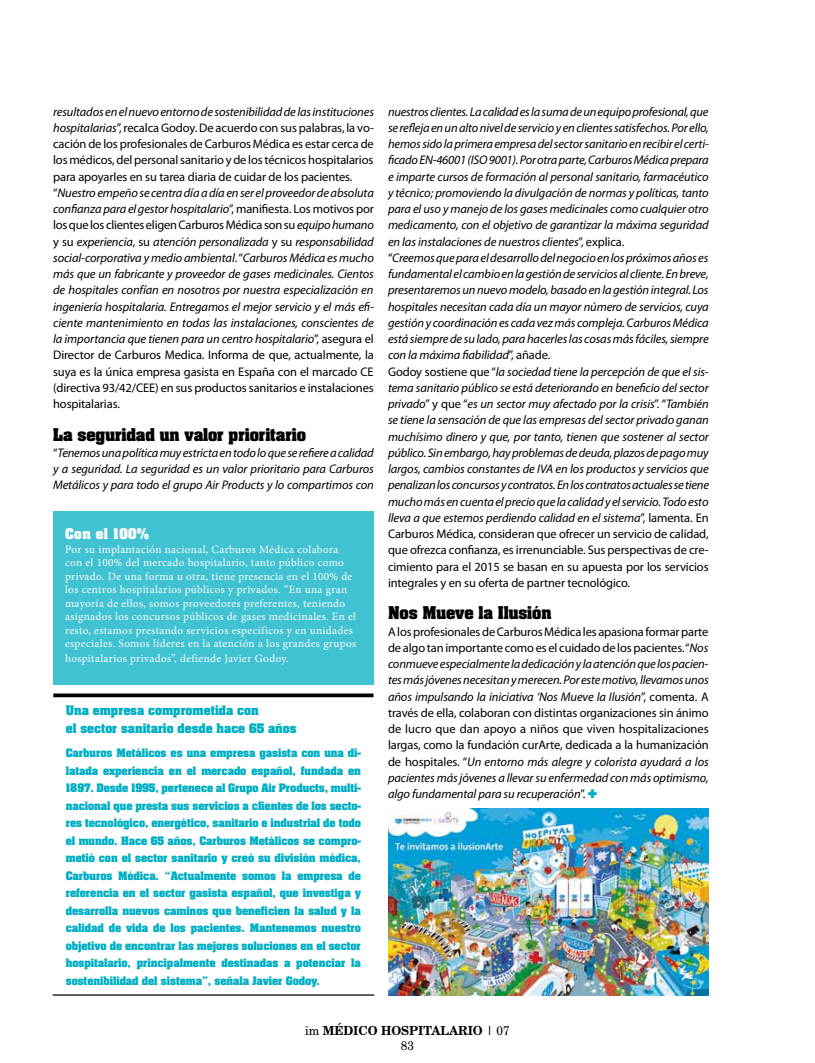
<style>
.page{position:relative;width:815px;height:1063px;background:#fff}
.page>*{position:absolute;margin:0;border:0;box-sizing:border-box;transform-origin:0 0}
.t1{font:700 15px "Aardvark";letter-spacing:-.01em;color:#000}
.t2{font:italic 12.5px/16.2px "Myriad Pro";letter-spacing:-.01em;color:#000}
.t3{font:12.5px/16.2px "Myriad Pro";letter-spacing:-.01em;color:#000;text-align:justify}
.t4{font:700 12.5px/15px "New Brunswick";color:#000;text-align:center;scale:.95 1}
.t5{font:700 12.5px "Aardvark";letter-spacing:.03em;color:#fff}
.t6{font:11.25px/13.5px "Minion Pro";letter-spacing:.03em;color:#fff}
.t7{font:700 11.25px/17.5px "Aardvark";color:#00aec3}
.t8{font:700 10px/17.5px "Aardvark";letter-spacing:-.01em;color:#00aec3;text-align:justify}
.s1{font-style:normal}
.s2{font-style:italic}
.s3{font-weight:400}
</style>
<div class="page">
<img style="left:388px;top:809px;width:321px;height:187px">
<div style="left:53px;top:512px;width:321px;height:173px;background:#40c2d2"></div>
<hr style="left:53px;top:694px;width:320px;height:3px;background:#000">
<hr style="left:53px;top:994px;width:321px;height:2px;background:#000">
<p class="t2" style="left:53px;top:103px;width:322px">resultados en el nuevo entorno de sostenibilidad de las instituciones hospitalarias<span class="s1">”, recalca Godoy. De acuerdo con sus palabras, la vo&shy;cación de los profesionales de Carburos Médica es estar cerca de los médicos, del personal sanitario y de los técnicos hospitalarios para apoyarles en su tarea diaria de cuidar de los pacientes. “</span>Nuestro empeño se centra día a día en ser el proveedor de absoluta confianza para el gestor hospitalario<span class="s1">”, manifiesta. Los motivos por los que los clientes eligen Carburos Médica son su</span> equipo humano <span class="s1">y su</span> experiencia<span class="s1">, su</span> atención personalizada <span class="s1">y su</span> responsabilidad social-corporativa y medio ambiental<span class="s1">. “</span>Carburos Médica es mucho más que un fabricante y proveedor de gases medicinales. Cientos de hospitales confían en nosotros por nuestra especialización en ingeniería hospitalaria. Entregamos el mejor servicio y el más efi&shy;ciente mantenimiento en todas las instalaciones, conscientes de la importancia que tienen para un centro hospitalario<span class="s1">”, asegura el Director de Carburos Medica. Informa de que, actualmente, la suya es la única empresa gasista en España con el marcado CE (directiva 93/42/CEE) en sus productos sanitarios e instalaciones hospitalarias.</span></p>
<p class="t1" style="left:53px;top:423px;width:254px">La seguridad un valor prioritario</p>
<p class="t2" style="left:53px;top:444px;width:322px;text-align:justify"><span class="s1">“</span>Tenemos una política muy estricta en todo lo que se refiere a calidad y a seguridad. La seguridad es un valor prioritario para Carburos Metálicos y para todo el grupo Air Products y lo compartimos con</p>
<p class="t5" style="left:65px;top:525px;width:85px">Con el 100%</p>
<p class="t6" style="left:65px;top:543px;width:293px">Por su implantación nacional, Carburos Médica colabora con el 100% del mercado hospitalario, tanto público como privado. De una forma u otra, tiene presencia en el 100% de los centros hospitalarios públicos y privados. “En una gran mayoría de ellos, somos proveedores preferentes, teniendo asignados los concursos públicos de gases medicinales. En el resto, estamos prestando servicios específicos y en unidades especiales. Somos líderes en la atención a los grandes grupos</p>
<p class="t6" style="left:65px;top:652px;width:225px">hospitalarios privados”, defiende Javier Godoy.</p>
<p class="t7" style="left:66px;top:701px;width:232px">Una empresa comprometida con<br>el sector sanitario desde hace 65 años</p>
<p class="t8" style="left:66px;top:744px;width:297px">Carburos Metálicos es una empresa gasista con una di&shy;latada experiencia en el mercado español, fundada en 1897. Desde 1995, pertenece al Grupo Air Products, multi&shy;nacional que presta sus servicios a clientes de los secto&shy;res tecnológico, energético, sanitario e industrial de todo el mundo. Hace 65 años, Carburos Metálicos se compro&shy;metió con el sector sanitario y creó su división médica, Carburos Médica. “Actualmente somos la empresa de referencia en el sector gasista español, que investiga y desarrolla nuevos caminos que beneficien la salud y la calidad de vida de los pacientes. Mantenemos nuestro objetivo de encontrar las mejores soluciones en el sector hospitalario, principalmente destinadas a potenciar la sostenibilidad del sistema”, señala Javier Godoy.</p>
<p class="t2" style="left:388px;top:103px;width:322px">nuestros clientes. La calidad es la suma de un equipo profesional, que se refleja en un alto nivel de servicio y en clientes satisfechos. Por ello, hemos sido la primera empresa del sector sanitario en recibir el certi&shy;ficado EN-46001 (ISO 9001). Por otra parte, Carburos Médica prepara e imparte cursos de formación al personal sanitario, farmacéutico y técnico; promoviendo la divulgación de normas y políticas, tanto para el uso y manejo de los gases medicinales como cualquier otro medicamento, con el objetivo de garantizar la máxima seguridad en las instalaciones de nuestros clientes<span class="s1">”, explica.<br>“</span>Creemos que para el desarrollo del negocio en los próximos años es fundamental el cambio en la gestión de servicios al cliente. En breve, presentaremos un nuevo modelo, basado en la gestión integral. Los hospitales necesitan cada día un mayor número de servicios, cuya gestión y coordinación es cada vez más compleja. Carburos Médica está siempre de su lado, para hacerles las cosas más fáciles, siempre con la máxima fiabilidad<span class="s1">”, añade.<br>Godoy sostiene que “</span>la sociedad tiene la percepción de que el sis&shy;tema sanitario público se está deteriorando en beneficio del sector privado<span class="s1">” y que “</span>es un sector muy afectado por la crisis<span class="s1">”. “</span>También se tiene la sensación de que las empresas del sector privado ganan muchísimo dinero y que, por tanto, tienen que sostener al sector público. Sin embargo, hay problemas de deuda, plazos de pago muy largos, cambios constantes de IVA en los productos y servicios que penalizan los concursos y contratos. En los contratos actuales se tiene mucho más en cuenta el precio que la calidad y el servicio. Todo esto lleva a que estemos perdiendo calidad en el sistema<span class="s1">”, lamenta. En Carburos Médica, consideran que ofrecer un servicio de calidad, que ofrezca confianza, es irrenunciable. Sus perspectivas de cre&shy;cimiento para el 2015 se basan en su apuesta por los servicios integrales y en su oferta de partner tecnológico.</span></p>
<p class="t1" style="left:388px;top:602px;width:165px">Nos Mueve la Ilusión</p>
<p class="t3" style="left:388px;top:623px;width:322px">A los profesionales de Carburos Médica les apasiona formar parte de algo tan importante como es el cuidado de los pacientes. “<span class="s2">Nos conmueve especialmente la dedicación y la atención que los pacien&shy;tes más jóvenes necesitan y merecen. Por este motivo, llevamos unos años impulsando la iniciativa ‘Nos Mueve la Ilusión</span>”, comenta. A través de ella, colaboran con distintas organizaciones sin ánimo de lucro que dan apoyo a niños que viven hospitalizaciones largas, como la fundación curArte, dedicada a la humanización de hospitales. “<span class="s2">Un entorno más alegre y colorista ayudará a los pacientes más jóvenes a llevar su enfermedad con más optimismo, algo fundamental para su recuperación</span>”.</p>
<p class="t4" style="left:305px;top:1023px;width:217px"><span class="s3">im</span> MÉDICO HOSPITALARIO <span class="s3">| 07<br>83</span></p>
</div>
